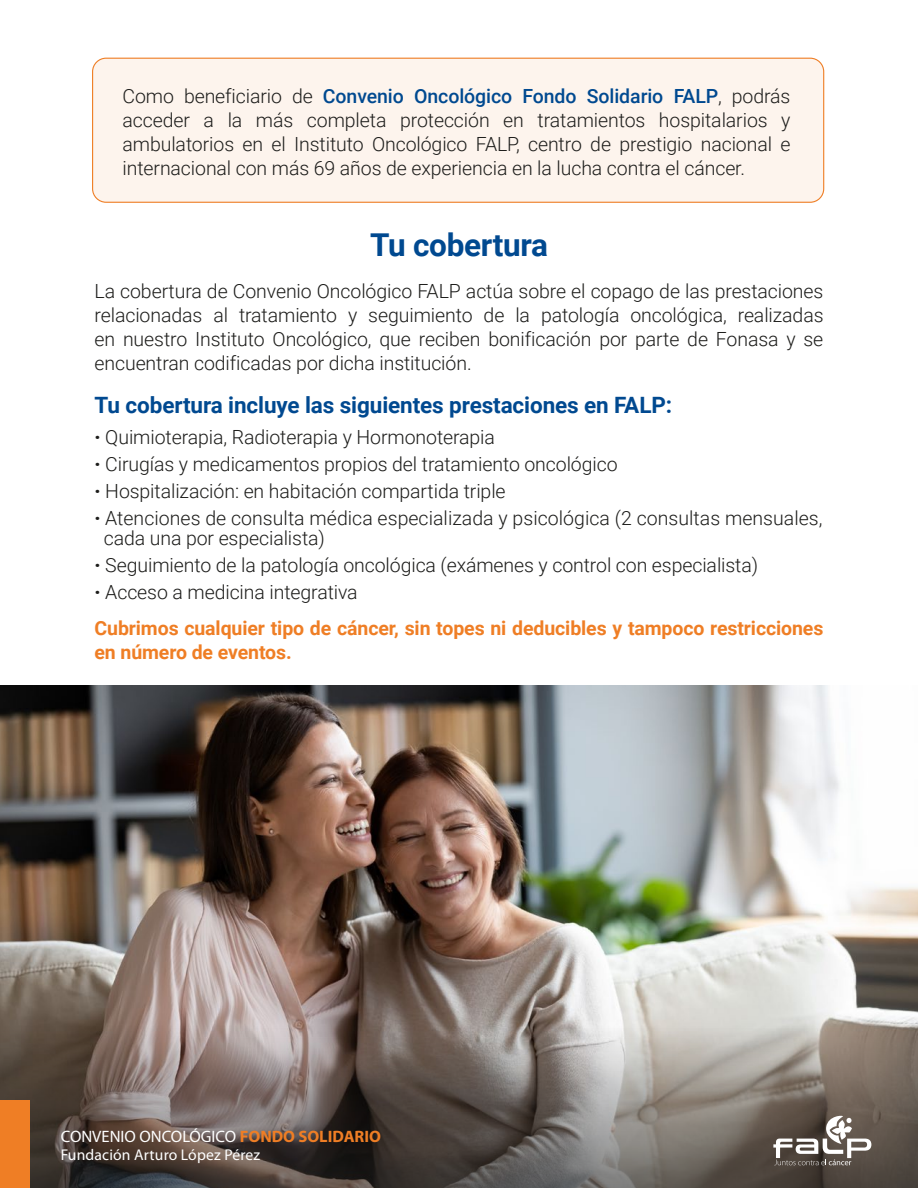
<style>
.page{position:relative;width:918px;height:1188px;background:#fff}
.page>*{position:absolute;margin:0;border:0;box-sizing:border-box;transform-origin:0 0}
.t1{font:700 31.5px "Roboto";letter-spacing:-.01em;color:#004990}
.t2{font:700 22.5px "Roboto";letter-spacing:-.005em;color:#004990}
.t3{font:300 19.5px/24px "Roboto";letter-spacing:-.005em;color:#1d1d1b;text-align:justify}
.t4{font:700 19.5px/24px "Roboto";letter-spacing:-.005em;color:#ef7e25}
.t5{font:16.5px "Myriad Pro";color:#fff}
.t6{font:15.6px "Myriad Pro";letter-spacing:.01em;color:#fff}
.s1{font-weight:500;color:#004990}
.s2{font-weight:900}
.s3{font-weight:700;color:#ef7e25}
</style>
<div class="page">
<div style="left:93px;top:58px;width:731px;height:144px;background:#fdf4ed;border-radius:14px"></div>
<div style="left:92px;top:58px;width:732px;height:145px;border:1px solid #ef7e25;border-radius:14px"></div>
<img style="left:0;top:686px;width:918px;height:338px">
<svg style="left:0;top:1024px;width:918px;height:164px;background:#726863"></svg>
<div style="left:0;top:1100px;width:30px;height:88px;background:#ef7e25"></div>
<svg style="left:773px;top:1115px;width:98px;height:50px"></svg>
<p class="t3" style="left:123px;top:83px;width:670px">Como beneficiario de <span class="s1">Convenio Oncológico Fondo Solidario FALP</span>, podrás acceder a la más completa protección en tratamientos hospitalarios y ambulatorios en el Instituto Oncológico FALP, centro de prestigio nacional e internacional con más 69 años de experiencia en la lucha contra el cáncer.</p>
<h1 class="t1" style="left:370px;top:223px;width:179px">Tu cobertura</h1>
<p class="t3" style="left:95px;top:279px;width:731px">La cobertura de Convenio Oncológico FALP actúa sobre el copago de las prestaciones relacionadas al tratamiento y seguimiento de la patología oncológica, realizadas en nuestro Instituto Oncológico, que reciben bonificación por parte de Fonasa y se encuentran codificadas por dicha institución.</p>
<p class="t2" style="left:95px;top:390px;width:579px">Tu cobertura incluye las siguientes prestaciones en FALP:</p>
<p class="t3" style="left:95px;top:423px;width:729px;line-height:27px;text-align:left"><span class="s2">·</span> Quimioterapia, Radioterapia y Hormonoterapia<br><span class="s2">·</span> Cirugías y medicamentos propios del tratamiento oncológico<br><span class="s2">·</span> Hospitalización: en habitación compartida triple<br><span class="s2">·</span> Atenciones de consulta médica especializada y psicológica (2 consultas mensuales,</p>
<p class="t3" style="left:95px;top:523px;width:665px;line-height:27px;text-align:left;text-indent:9px">cada una por especialista)<br><span class="s2">·</span> Seguimiento de la patología oncológica (exámenes y control con especialista) <span class="s2">·</span> Acceso a medicina integrativa</p>
<p class="t4" style="left:95px;top:615px;width:730px">Cubrimos cualquier tipo de cáncer, sin topes ni deducibles y tampoco restricciones en número de eventos.</p>
<p class="t5" style="left:61px;top:1126px;width:322px">CONVENIO ONCOLÓGICO <span class="s3">FONDO SOLIDARIO</span></p>
<p class="t6" style="left:61px;top:1145px;width:201px">Fundación Arturo López Pérez</p>
</div>
